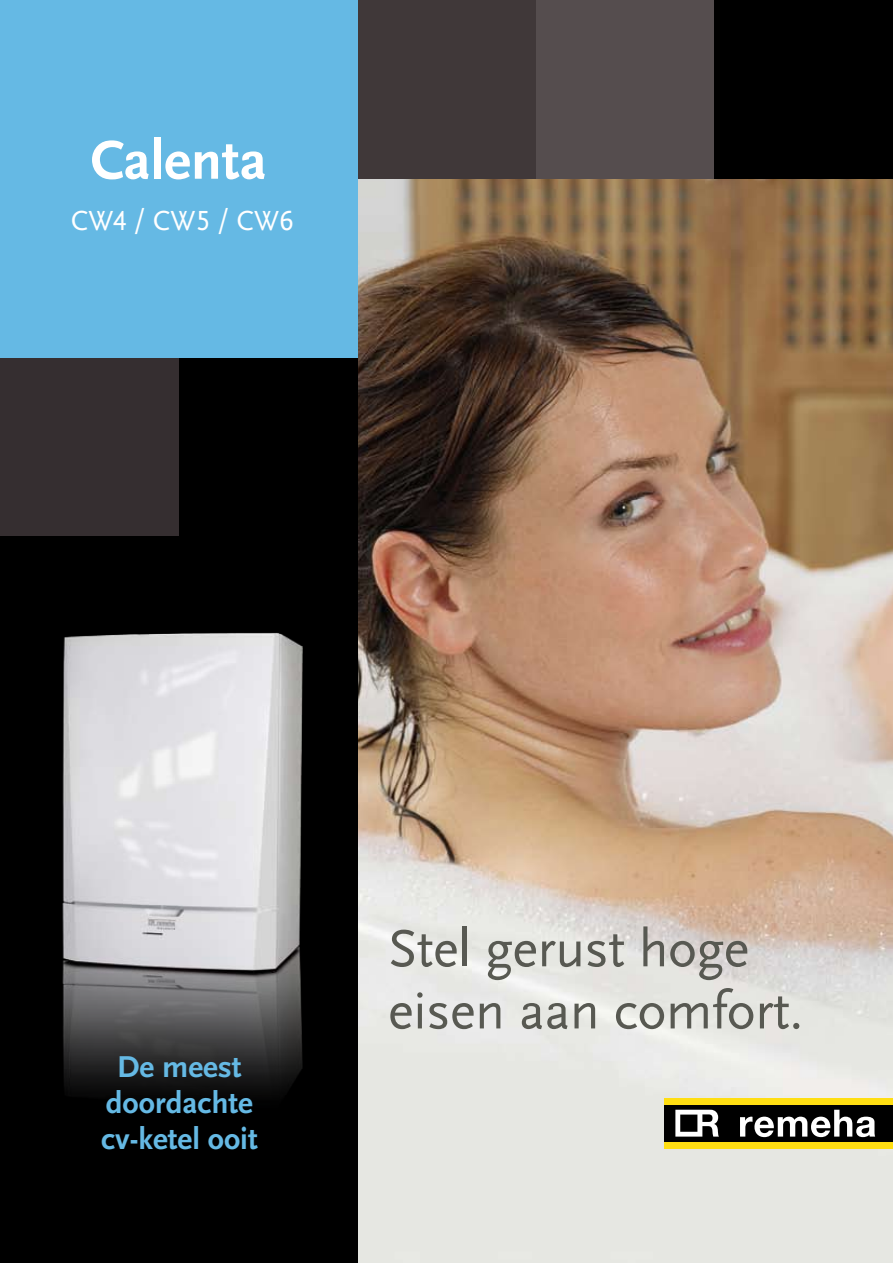
<style>
.page{position:relative;width:893px;height:1263px;background:#fff}
.page>*{position:absolute;margin:0;border:0;box-sizing:border-box;transform-origin:0 0}
.t1{font:700 57px "Scala Sans Pro";color:#fff}
.t2{font:54.75px/62.1px "Scala Sans Pro";letter-spacing:-.01em;color:#585952}
.t3{font:700 31.5px/36px "Scala Sans Pro";color:#65b9e4;text-align:center}
.t4{font:28.8px "Scala Sans Pro";letter-spacing:.01em;color:#fff}
</style>
<div class="page">
<img style="left:358px;top:179px;width:535px;height:1084px">
<div style="left:0;top:356px;width:358px;height:907px;background:#000"></div>
<div style="left:357px;top:0;width:179px;height:179px;background:#403839"></div>
<div style="left:536px;top:0;width:178px;height:179px;background:#554d4e"></div>
<div style="left:714px;top:0;width:179px;height:179px;background:#000"></div>
<div style="left:0;top:357px;width:179px;height:179px;background:#352e30"></div>
<img style="left:62px;top:632px;width:241px;height:461px">
<div style="left:0;top:0;width:358px;height:357px;background:#65b9e4"></div>
<div style="left:665px;top:1098px;width:228px;height:51px;background:#ffde12"></div>
<div style="left:665px;top:1105px;width:228px;height:36px;background:#000"></div>
<svg style="left:675px;top:1110px;width:44px;height:26px"></svg>
<svg style="left:740px;top:1110px;width:135px;height:27px"></svg>
<p class="t1" style="left:91px;top:126px;width:178px">Calenta</p>
<p class="t4" style="left:71px;top:203px;width:225px">CW4 / CW5 / CW6</p>
<p class="t3" style="left:101px;top:1048px;width:158px">De meest doordachte cv-ketel ooit</p>
<p class="t2" style="left:388px;top:917px;width:417px">Stel gerust hoge eisen aan comfort.</p>
</div>
